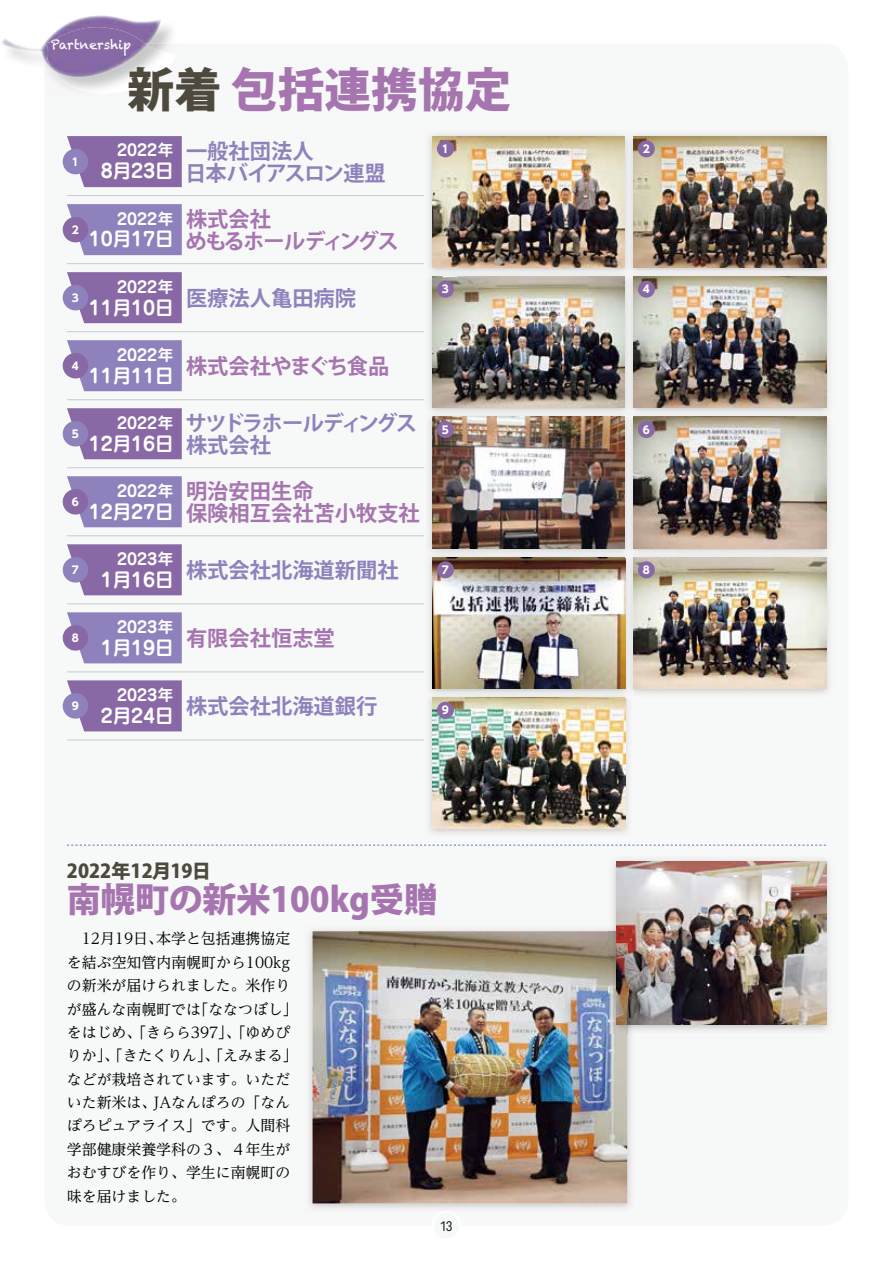
<style>
.page{position:relative;width:893px;height:1263px;background:#fff}
.page>*{position:absolute;margin:0;border:0;box-sizing:border-box;transform-origin:0 0}
.t1{font:800 46.8px "Koz Go Pr 6 N";color:#a675b0}
.t2{font:800 34.05px "Koz Go Pr 6 N";color:#a675b0}
.t3{font:700 21.3px "Koz Go Pr 6 N";color:#8f82bc}
.t4{font:700 21.3px/22.4px "Koz Go Pr 6 N";color:#a675b0}
.t5{font:700 21.3px/22.4px "Koz Go Pr 6 N";letter-spacing:-.02em;color:#8f82bc}
.t6{font:700 21.3px/22.4px "Koz Go Pr 6 N";letter-spacing:-.07em;color:#8f82bc}
.t7{font:700 21.3px/22.4px "Koz Go Pr 6 N";letter-spacing:-.07em;color:#a675b0}
.t8{font:700 21.3px "Koz Go Pr 6 N";letter-spacing:-.02em;color:#a675b0}
.t9{font:700 19.2px "Jun 501 Pro";letter-spacing:-.02em;color:#fff}
.t10{font:800 19.2px "Koz Go Pr 6 N";color:#4d493c}
.t11{font:700 15.9px "Jun 501 Pro";color:#fff}
.t12{font:14.85px/23.4px "UD Reimin Pro";color:#000}
.t13{font:13.8px "Uniform Condensed";color:#000}
.t14{font:12.75px "Chalkduster";letter-spacing:-.005em;color:#fff}
.t15{font:700 10.65px "UD Shin Go NT Pro";color:#fff}
.s1{color:#4d493c}
</style>
<div class="page">
<div style="left:45px;top:44px;width:803px;height:1182px;background:#f7f8f8;border-radius:26px"></div>
<img style="left:1px;top:38px;width:6px;height:8px">
<svg style="left:7px;top:15px;width:165px;height:74px"></svg>
<img style="left:43px;top:27px;width:105px;height:50px">
<hr style="left:67px;top:263px;width:357px;height:1px;background:#c9caca">
<hr style="left:67px;top:399px;width:357px;height:1px;background:#c9caca">
<hr style="left:67px;top:535px;width:357px;height:1px;background:#c9caca">
<hr style="left:67px;top:672px;width:357px;height:1px;background:#c9caca">
<hr style="left:67px;top:195px;width:357px;height:1px;background:#c9caca">
<hr style="left:67px;top:331px;width:357px;height:1px;background:#c9caca">
<hr style="left:67px;top:467px;width:357px;height:1px;background:#c9caca">
<hr style="left:67px;top:604px;width:357px;height:1px;background:#c9caca">
<hr style="left:67px;top:740px;width:357px;height:1px;background:#c9caca">
<svg style="left:67px;top:136px;width:115px;height:51px;background:#8d6fa8"></svg>
<svg style="left:67px;top:272px;width:115px;height:51px;background:#8d6fa9"></svg>
<svg style="left:67px;top:408px;width:115px;height:51px;background:#8d70a9"></svg>
<svg style="left:67px;top:544px;width:115px;height:51px;background:#8d70a9"></svg>
<svg style="left:67px;top:680px;width:115px;height:51px;background:#8d70a9"></svg>
<svg style="left:67px;top:204px;width:115px;height:51px;background:#9387be"></svg>
<svg style="left:67px;top:340px;width:115px;height:51px;background:#9487be"></svg>
<svg style="left:67px;top:476px;width:115px;height:51px;background:#9487be"></svg>
<svg style="left:67px;top:612px;width:115px;height:51px;background:#9487bf"></svg>
<div style="left:63px;top:149px;width:25px;height:25px;background:#8f82bc;border-radius:50%"></div>
<div style="left:63px;top:285px;width:25px;height:25px;background:#8f82bc;border-radius:50%"></div>
<div style="left:63px;top:421px;width:25px;height:25px;background:#8f82bc;border-radius:50%"></div>
<div style="left:63px;top:557px;width:25px;height:26px;background:#8f82bc;border-radius:50%"></div>
<div style="left:63px;top:693px;width:25px;height:26px;background:#8f82bc;border-radius:50%"></div>
<div style="left:63px;top:217px;width:25px;height:25px;background:#8869a5;border-radius:50%"></div>
<div style="left:63px;top:353px;width:25px;height:25px;background:#8869a5;border-radius:50%"></div>
<div style="left:63px;top:489px;width:25px;height:25px;background:#8869a5;border-radius:50%"></div>
<div style="left:63px;top:625px;width:25px;height:26px;background:#8869a5;border-radius:50%"></div>
<img style="left:429px;top:135px;width:197px;height:556px">
<img style="left:433px;top:136px;width:192px;height:131px">
<img style="left:429px;top:270px;width:197px;height:6px">
<img style="left:433px;top:276px;width:192px;height:132px">
<img style="left:429px;top:410px;width:197px;height:7px">
<img style="left:433px;top:417px;width:192px;height:132px">
<img style="left:429px;top:551px;width:197px;height:6px">
<img style="left:433px;top:557px;width:192px;height:132px">
<img style="left:429px;top:691px;width:199px;height:142px">
<img style="left:433px;top:697px;width:192px;height:131px">
<img style="left:633px;top:135px;width:196px;height:135px">
<img style="left:634px;top:136px;width:192px;height:131px">
<img style="left:633px;top:276px;width:196px;height:418px">
<img style="left:634px;top:276px;width:192px;height:132px">
<img style="left:633px;top:410px;width:196px;height:7px">
<img style="left:634px;top:417px;width:192px;height:131px">
<svg style="left:626px;top:691px;width:2px;height:6px"></svg>
<img style="left:633px;top:551px;width:196px;height:6px">
<img style="left:634px;top:557px;width:192px;height:131px">
<div style="left:437px;top:140px;width:17px;height:17px;background:#8869a5;border-radius:50%"></div>
<div style="left:437px;top:281px;width:17px;height:17px;background:#8869a5;border-radius:50%"></div>
<div style="left:437px;top:421px;width:17px;height:17px;background:#8869a5;border-radius:50%"></div>
<div style="left:437px;top:561px;width:17px;height:17px;background:#8869a5;border-radius:50%"></div>
<div style="left:437px;top:702px;width:17px;height:17px;background:#8869a5;border-radius:50%"></div>
<div style="left:638px;top:140px;width:17px;height:17px;background:#8869a5;border-radius:50%"></div>
<div style="left:638px;top:281px;width:17px;height:17px;background:#8869a5;border-radius:50%"></div>
<div style="left:638px;top:421px;width:17px;height:17px;background:#8869a5;border-radius:50%"></div>
<div style="left:638px;top:561px;width:17px;height:17px;background:#8869a5;border-radius:50%"></div>
<img style="left:309px;top:930px;width:300px;height:42px">
<img style="left:309px;top:972px;width:43px;height:236px">
<img style="left:588px;top:1034px;width:43px;height:174px">
<img style="left:313px;top:931px;width:314px;height:272px">
<img style="left:613px;top:860px;width:216px;height:171px">
<img style="left:609px;top:925px;width:26px;height:109px">
<img style="left:609px;top:931px;width:18px;height:103px">
<img style="left:617px;top:861px;width:209px;height:164px">
<svg style="left:67px;top:844px;width:759px;height:2px"></svg>
<p class="t14" style="left:51px;top:37px;width:82px">Partnership</p>
<p class="t15" style="left:72px;top:153px;width:9px">1</p>
<p class="t15" style="left:72px;top:221px;width:9px">2</p>
<p class="t15" style="left:72px;top:289px;width:9px">3</p>
<h1 class="t1" style="left:128px;top:64px;width:385px"><span class="s1">新着</span> 包括連携協定</h1>
<p class="t15" style="left:442px;top:140px;width:9px">1</p>
<h3 class="t5" style="left:185px;top:140px;width:202px">一般社団法人<br>日本バイアスロン連盟</h3>
<p class="t11" style="left:117px;top:138px;width:58px">2022年</p>
<p class="t9" style="left:101px;top:156px;width:74px">8月23日</p>
<p class="t11" style="left:117px;top:206px;width:58px">2022年</p>
<p class="t9" style="left:89px;top:224px;width:86px">10月17日</p>
<p class="t11" style="left:117px;top:274px;width:58px">2022年</p>
<p class="t9" style="left:89px;top:292px;width:86px">11月10日</p>
<h3 class="t7" style="left:186px;top:208px;width:215px">株式会社<br>めもるホールディングス</h3>
<h3 class="t3" style="left:186px;top:286px;width:172px">医療法人亀田病院</h3>
<p class="t15" style="left:442px;top:280px;width:9px">3</p>
<p class="t15" style="left:72px;top:357px;width:9px">4</p>
<p class="t11" style="left:117px;top:342px;width:58px">2022年</p>
<p class="t9" style="left:89px;top:360px;width:86px">11月11日</p>
<h3 class="t8" style="left:186px;top:354px;width:205px">株式会社やまぐち食品</h3>
<p class="t15" style="left:72px;top:425px;width:9px">5</p>
<p class="t11" style="left:117px;top:410px;width:58px">2022年</p>
<p class="t9" style="left:89px;top:428px;width:86px">12月16日</p>
<h3 class="t6" style="left:186px;top:412px;width:233px">サツドラホールディングス株式会社</h3>
<p class="t15" style="left:442px;top:421px;width:9px">5</p>
<p class="t15" style="left:72px;top:493px;width:9px">6</p>
<p class="t11" style="left:117px;top:478px;width:58px">2022年</p>
<p class="t9" style="left:89px;top:496px;width:86px">12月27日</p>
<h3 class="t4" style="left:186px;top:480px;width:235px">明治安田生命<br>保険相互会社苫小牧支社</h3>
<p class="t15" style="left:72px;top:561px;width:9px">7</p>
<p class="t11" style="left:117px;top:546px;width:58px">2023年</p>
<p class="t9" style="left:101px;top:564px;width:74px">1月16日</p>
<h3 class="t3" style="left:186px;top:558px;width:214px">株式会社北海道新聞社</h3>
<p class="t15" style="left:442px;top:561px;width:9px">7</p>
<p class="t15" style="left:72px;top:629px;width:9px">8</p>
<p class="t11" style="left:117px;top:614px;width:58px">2023年</p>
<p class="t9" style="left:101px;top:632px;width:74px">1月19日</p>
<h3 class="t4" style="left:186px;top:627px;width:150px">有限会社恒志堂</h3>
<p class="t15" style="left:72px;top:697px;width:9px">9</p>
<p class="t11" style="left:117px;top:682px;width:58px">2023年</p>
<p class="t9" style="left:101px;top:700px;width:74px">2月24日</p>
<h3 class="t3" style="left:186px;top:694px;width:193px">株式会社北海道銀行</h3>
<p class="t15" style="left:442px;top:701px;width:9px">9</p>
<p class="t10" style="left:67px;top:860px;width:146px">2022年12月19日</p>
<h2 class="t2" style="left:67px;top:881px;width:372px">南幌町の新米100kg受贈</h2>
<p class="t12" style="left:67px;top:927px;width:232px">　12月19日、本学と包括連携協定を結ぶ空知管内南幌町から100kgの新米が届けられました。米作りが盛んな南幌町では「ななつぼし」をはじめ、「きらら397」、「ゆめぴりか」、「きたくりん」、「えみまる」などが栽培されています。いただいた新米は、JAなんぽろの「なんぽろピュアライス」です。人間科学部健康栄養学科の３、４年生がおむすびを作り、学生に南幌町の味を届けました。</p>
<p class="t13" style="left:440px;top:1217px;width:14px">13</p>
<p class="t15" style="left:643px;top:140px;width:9px">2</p>
<p class="t15" style="left:643px;top:280px;width:9px">4</p>
<p class="t15" style="left:643px;top:421px;width:9px">6</p>
<p class="t15" style="left:643px;top:561px;width:9px">8</p>
</div>
